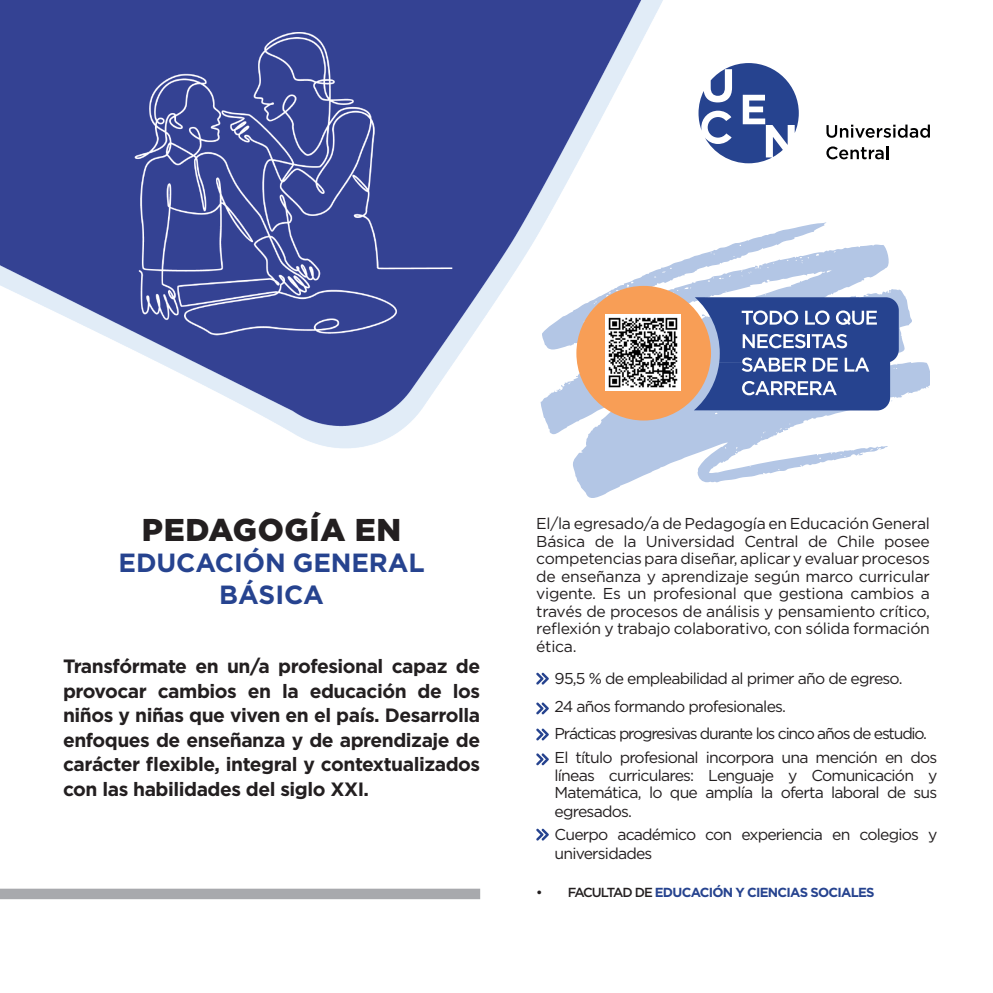
<style>
.page{position:relative;width:993px;height:993px;background:#fff}
.page>*{position:absolute;margin:0;border:0;box-sizing:border-box;transform-origin:0 0}
.t1{font:900 31.5px "Gotham Pro";letter-spacing:.02em;color:#231f20}
.t2{font:700 26.25px "Gotham Pro";letter-spacing:-.005em;color:#26438f}
.t3{font:700 19.25px/24.5px "Gotham Pro";letter-spacing:-.025em;color:#231f20;text-align:justify}
.t4{font:15.75px/17.5px "Gotham Pro";letter-spacing:-.05em;color:#231f20;text-align:justify}
.t5{font:15.75px "Gotham Pro";letter-spacing:-.075em;color:#231f20}
.t6{font:700 13.12px "Gotham Pro";letter-spacing:-.055em;color:#26438f}
.s1{font-weight:500;color:#231f20}
</style>
<div class="page">
<div style="left:0;top:888px;width:480px;height:10px;background:#a8a9ad"></div>
<svg style="left:573px;top:222px;width:356px;height:275px"></svg>
<svg style="left:693px;top:297px;width:205px;height:113px;background:#56689f"></svg>
<svg style="left:826px;top:124px;width:103px;height:14px"></svg>
<svg style="left:826px;top:146px;width:62px;height:13px"></svg>
<svg style="left:698px;top:63px;width:100px;height:100px"></svg>
<img style="left:0;top:0;width:693px;height:457px">
<img style="left:605px;top:314px;width:75px;height:76px">
<svg style="left:536px;top:672px;width:12px;height:12px"></svg>
<svg style="left:536px;top:702px;width:12px;height:12px"></svg>
<svg style="left:536px;top:728px;width:12px;height:12px"></svg>
<svg style="left:536px;top:753px;width:12px;height:12px"></svg>
<svg style="left:536px;top:828px;width:12px;height:12px"></svg>
<p class="t1" style="left:142px;top:511px;width:261px">PEDAGOGÍA EN</p>
<p class="t2" style="left:118px;top:547px;width:307px">EDUCACIÓN GENERAL</p>
<p class="t2" style="left:219px;top:579px;width:106px">BÁSICA</p>
<p class="t3" style="left:63px;top:653px;width:418px">Transfórmate en un/a profesional capaz de provocar cambios en la educación de los niños y niñas que viven en el país. Desarrolla enfoques de enseñanza y de aprendizaje de carácter flexible, integral y contextualizados con las habilidades del siglo XXI.</p>
<p class="t4" style="left:536px;top:514px;width:395px">El/la egresado/a de Pedagogía en Educación General Básica de la Universidad Central de Chile posee competencias para diseñar, aplicar y evaluar procesos de enseñanza y aprendizaje según marco curricular vigente. Es un profesional que gestiona cambios a través de procesos de análisis y pensamiento crítico, reflexión y trabajo colaborativo, con sólida formación ética.</p>
<p class="t4" style="left:554px;top:669px;width:349px">95,5 % de empleabilidad al primer año de egreso.</p>
<p class="t4" style="left:554px;top:697px;width:233px">24 años formando profesionales.</p>
<p class="t5" style="left:554px;top:724px;width:374px">Prácticas progresivas durante los cinco años de estudio.</p>
<p class="t4" style="left:554px;top:748px;width:384px;line-height:18px">El título profesional incorpora una mención en dos líneas curriculares: Lenguaje y Comunicación y Matemática, lo que amplía la oferta laboral de sus egresados.</p>
<p class="t4" style="left:554px;top:824px;width:384px;line-height:18.9px">Cuerpo académico con experiencia en colegios y universidades</p>
<p class="t6" style="left:536px;top:884px;width:340px"><span class="s1">• FACULTAD DE</span> EDUCACIÓN Y CIENCIAS SOCIALES</p>
</div>
